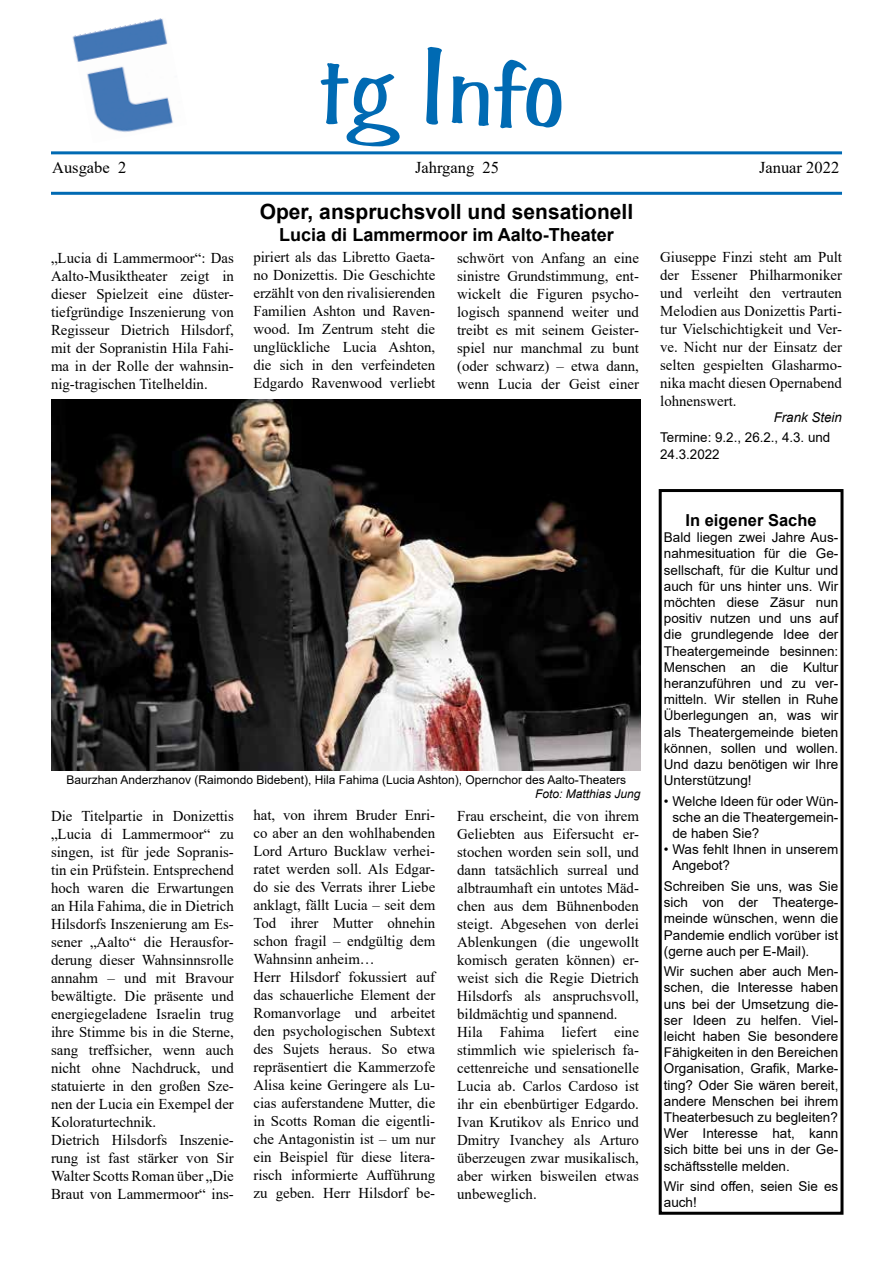
<style>
.page{position:relative;width:893px;height:1263px;background:#fff}
.page>*{position:absolute;margin:0;border:0;box-sizing:border-box;transform-origin:0 0}
.t1{font:108px "Benguiat Frisky ATT";color:#006ab3}
.t2{font:700 21px "Arial";color:#000}
.t3{font:700 18px "Arial";color:#000}
.t4{font:16.5px "Times New Roman";color:#000}
.t5{font:700 16.5px "Arial";color:#000}
.t6{font:15px/18px "Times New Roman";color:#000;text-align:justify}
.t7{font:13.5px/16.2px "Arial";color:#000;text-align:justify}
.t8{font:italic 13.5px "Arial";color:#000}
.t9{font:12px "Arial";color:#000}
.t10{font:italic 12px "Arial";color:#000}
</style>
<div class="page">
<hr style="left:51px;top:151px;width:791px;height:3px;background:#006ab3">
<hr style="left:51px;top:192px;width:791px;height:3px;background:#006ab3">
<img style="left:72px;top:18px;width:101px;height:114px">
<img style="left:51px;top:399px;width:589px;height:372px">
<div style="left:659px;top:489px;width:184px;height:726px;border:3px solid #000"></div>
<h1 class="t1" style="left:319px;top:22px;width:247px">tg Info</h1>
<p class="t4" style="left:52px;top:156px;width:76px">Ausgabe 2</p>
<p class="t4" style="left:415px;top:156px;width:86px">Jahrgang 25</p>
<p class="t4" style="left:759px;top:156px;width:82px">Januar 2022</p>
<p class="t6" style="left:51px;top:248px;width:184px">„Lucia di Lammermoor“: Das Aalto-Musiktheater zeigt in dieser Spielzeit eine düster&shy;tiefgründige Inszenierung von Regisseur Dietrich Hilsdorf, mit der Sopranistin Hila Fahi&shy;ma in der Rolle der wahnsin&shy;nig-tragischen Titelheldin.</p>
<h2 class="t2" style="left:260px;top:197px;width:375px">Oper, anspruchsvoll und sensationell</h2>
<p class="t3" style="left:279px;top:222px;width:336px">Lucia di Lammermoor im Aalto-Theater</p>
<p class="t6" style="left:253px;top:247px;width:183px">piriert als das Libretto Gaeta&shy;no Donizettis. Die Geschichte erzählt von den rivalisierenden Familien Ashton und Raven&shy;wood. Im Zentrum steht die unglückliche Lucia Ashton, die sich in den verfeindeten Edgardo Ravenwood verliebt</p>
<p class="t6" style="left:457px;top:248px;width:183px">schwört von Anfang an eine sinistre Grundstimmung, ent&shy;wickelt die Figuren psycho&shy;logisch spannend weiter und treibt es mit seinem Geister&shy;spiel nur manchmal zu bunt (oder schwarz) – etwa dann, wenn Lucia der Geist einer</p>
<p class="t6" style="left:660px;top:247px;width:183px">Giuseppe Finzi steht am Pult der Essener Philharmoniker und verleiht den vertrauten Melodien aus Donizettis Parti&shy;tur Vielschichtigkeit und Ver&shy;ve. Nicht nur der Einsatz der selten gespielten Glasharmo&shy;nika macht diesen Opernabend lohnenswert.</p>
<p class="t8" style="left:774px;top:408px;width:70px">Frank Stein</p>
<p class="t7" style="left:660px;top:429px;width:172px">Termine: 9.2., 26.2., 4.3. und<br>24.3.2022</p>
<p class="t9" style="left:67px;top:771px;width:561px">Baurzhan Anderzhanov (Raimondo Bidebent), Hila Fahima (Lucia Ashton), Opernchor des Aalto-Theaters</p>
<p class="t10" style="left:535px;top:786px;width:107px">Foto: Matthias Jung</p>
<p class="t6" style="left:51px;top:806px;width:184px;text-align:left">Die Titelpartie in Donizettis „Lucia di Lammermoor“ zu singen, ist für jede Sopranis&shy;tin ein Prüfstein. Entsprechend hoch waren die Erwartungen an Hila Fahima, die in Dietrich<br>Hilsdorfs Inszenierung am Es&shy;sener „Aalto“ die Herausfor&shy;derung dieser Wahnsinnsrolle annahm – und mit Bravour bewältigte. Die präsente und energiegeladene Israelin trug ihre Stimme bis in die Sterne, sang treffsicher, wenn auch nicht ohne Nachdruck, und statuierte in den großen Sze&shy;nen der Lucia ein Exempel der<br>Koloraturtechnik.<br>Dietrich Hilsdorfs Inszenie&shy;rung ist fast stärker von Sir<br>Walter Scotts Roman über „Die<br>Braut von Lammermoor“ ins-</p>
<p class="t6" style="left:253px;top:805px;width:183px;text-align:left">hat, von ihrem Bruder Enri&shy;co aber an den wohlhabenden<br>Lord Arturo Bucklaw verhei&shy;ratet werden soll. Als Edgar&shy;do sie des Verrats ihrer Liebe anklagt, fällt Lucia – seit dem<br>Tod ihrer Mutter ohnehin schon fragil – endgültig dem<br>Wahnsinn anheim…<br>Herr Hilsdorf fokussiert auf das schauerliche Element der<br>Romanvorlage und arbeitet den psychologischen Subtext des Sujets heraus. So etwa repräsentiert die Kammerzofe<br>Alisa keine Geringere als Lu&shy;cias auferstandene Mutter, die in Scotts Roman die eigentli&shy;che Antagonistin ist – um nur ein Beispiel für diese litera&shy;risch informierte Aufführung zu geben. Herr Hilsdorf be-</p>
<p class="t6" style="left:457px;top:806px;width:183px;text-align:left">Frau erscheint, die von ihrem<br>Geliebten aus Eifersucht er&shy;stochen worden sein soll, und dann tatsächlich surreal und albtraumhaft ein untotes Mäd&shy;chen aus dem Bühnenboden steigt. Abgesehen von derlei<br>Ablenkungen (die ungewollt komisch geraten können) er&shy;weist sich die Regie Dietrich<br>Hilsdorfs als anspruchsvoll, bildmächtig und spannend.<br>Hila Fahima liefert eine stimmlich wie spielerisch fa&shy;cettenreiche und sensationelle<br>Lucia ab. Carlos Cardoso ist ihr ein ebenbürtiger Edgardo.<br>Ivan Krutikov als Enrico und<br>Dmitry Ivanchey als Arturo überzeugen zwar musikalisch, aber wirken bisweilen etwas unbeweglich.</p>
<p class="t5" style="left:685px;top:508px;width:133px">In eigener Sache</p>
<p class="t7" style="left:664px;top:529px;width:176px">Bald liegen zwei Jahre Aus&shy;nahmesituation für die Ge&shy;sellschaft, für die Kultur und auch für uns hinter uns. Wir möchten diese Zäsur nun positiv nutzen und uns auf die grundlegende Idee der Theatergemeinde besinnen:<br>Menschen an die Kultur heranzuführen und zu ver&shy;mitteln. Wir stellen in Ruhe Überlegungen an, was wir als Theatergemeinde bieten können, sollen und wollen.<br>Und dazu benötigen wir Ihre Unterstützung!</p>
<p class="t7" style="left:672px;top:793px;width:168px;text-indent:-9px">• Welche Ideen für oder Wün&shy;sche an die Theatergemein&shy;de haben Sie?</p>
<p class="t7" style="left:672px;top:841px;width:168px;text-indent:-9px">• Was fehlt Ihnen in unserem<br>Angebot?</p>
<p class="t7" style="left:664px;top:878px;width:176px">Schreiben Sie uns, was Sie sich von der Theaterge&shy;meinde wünschen, wenn die Pandemie endlich vorüber ist (gerne auch per E-Mail).</p>
<p class="t7" style="left:664px;top:963px;width:176px">Wir suchen aber auch Men&shy;schen, die Interesse haben uns bei der Umsetzung die&shy;ser Ideen zu helfen. Viel&shy;leicht haben Sie besondere Fähigkeiten in den Bereichen Organisation, Grafik, Marke&shy;ting? Oder Sie wären bereit, andere Menschen bei ihrem Theaterbesuch zu begleiten?<br>Wer Interesse hat, kann sich bitte bei uns in der Ge&shy;schäftsstelle melden.</p>
<p class="t7" style="left:664px;top:1178px;width:176px">Wir sind offen, seien Sie es auch!</p>
</div>
